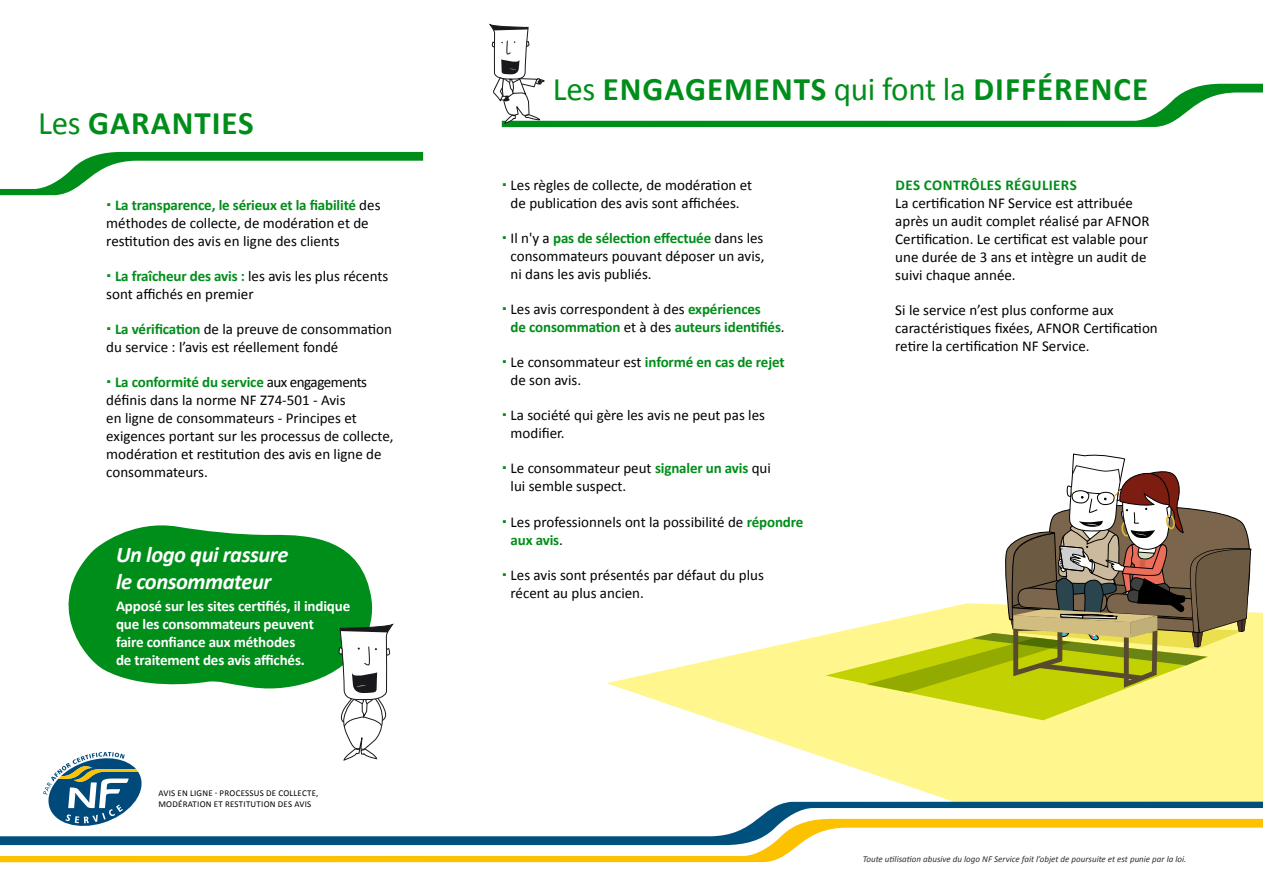
<style>
.page{position:relative;width:1263px;height:893px;background:#fff}
.page>*{position:absolute;margin:0;border:0;box-sizing:border-box;transform-origin:0 0}
.t1{font:700 33px "Calibri";letter-spacing:.03em;color:#008e1a}
.t2{font:italic 700 22.5px/27px "Calibri";letter-spacing:-.02em;color:#fff}
.t3{font:15px/18px "Calibri";color:#000}
.t4{font:700 15px/18px "Calibri";letter-spacing:-.01em;color:#fff}
.t5{font:700 15px/18px "Calibri";letter-spacing:-.01em;color:#008e1a}
.t6{font:700 15px "Calibri";letter-spacing:.03em;color:#008e1a}
.t7{font:italic 9px "Calibri";color:#30302e}
.t8{font:8.85px/10.6px "Calibri";letter-spacing:.03em;color:#000}
.s1{font-weight:400}
.s2{font-weight:700;color:#008e1a}
.s3{font-weight:400;color:#000}
</style>
<div class="page">
<svg style="left:606px;top:612px;width:657px;height:190px;fill:#fff68d"></svg>
<svg style="left:825px;top:453px;width:432px;height:267px"></svg>
<svg style="left:43px;top:752px;width:99px;height:50px"></svg>
<svg style="left:0;top:845px;width:799px;height:17px"></svg>
<svg style="left:0;top:802px;width:1263px;height:43px"></svg>
<svg style="left:0;top:152px;width:423px;height:43px"></svg>
<svg style="left:68px;top:525px;width:305px;height:164px;fill:#008e1a"></svg>
<svg style="left:489px;top:24px;width:774px;height:103px"></svg>
<svg style="left:338px;top:623px;width:55px;height:137px"></svg>
<h1 class="t1" style="left:38px;top:102px;width:215px"><span class="s1">Les</span> garanties</h1>
<p class="t3" style="left:106px;top:196px;width:276px;text-indent:9px"><span class="s2">La transparence, le sérieux et la fiabilité</span> des méthodes de collecte, de modération et de restitution des avis en ligne des clients</p>
<p class="t3" style="left:106px;top:267px;width:283px;text-indent:9px"><span class="s2">La fraîcheur des avis :</span> les avis les plus récents sont affichés en premier</p>
<p class="t3" style="left:106px;top:320px;width:287px;text-indent:9px"><span class="s2">La vérification</span> de la preuve de consommation du service : l’avis est réellement fondé</p>
<p class="t3" style="left:106px;top:373px;width:289px;text-indent:9px"><span class="s2">La conformité du service</span> aux engagements définis dans la norme NF Z74-501 - Avis<br>en ligne de consommateurs - Principes et exigences portant sur les processus de collecte, modération et restitution des avis en ligne de consommateurs.</p>
<h2 class="t2" style="left:116px;top:541px;width:174px">Un logo qui rassure le consommateur</h2>
<p class="t4" style="left:116px;top:597px;width:236px">Apposé sur les sites certifiés, il indique que les consommateurs peuvent<br>faire confiance aux méthodes<br>de traitement des avis affichés.</p>
<p class="t8" style="left:158px;top:788px;width:67px">Avis en ligne - Process</p>
<p class="t8" style="left:254px;top:788px;width:31px">us de collec</p>
<p class="t8" style="left:158px;top:788px;width:161px;text-indent:149px">te, modération et restitution des avis</p>
<h1 class="t1" style="left:553px;top:68px;width:597px"><span class="s1">Les</span> engagements <span class="s1">qui font la</span> différence</h1>
<p class="t3" style="left:511px;top:176px;width:243px">Les règles de collecte, de modération et de publication des avis sont affichées.</p>
<p class="t3" style="left:511px;top:229px;width:255px;text-align:justify">I l n'y a <span class="s2">pas de sélection effectuée</span> dans les consommateurs pouvant déposer un avis, ni dans les avis publiés.</p>
<p class="t5" style="left:511px;top:300px;width:275px"><span class="s3">Les avis correspondent à des</span> expériences<br>de consommation <span class="s3">et à des</span> auteurs identifiés<span class="s3">.</span></p>
<p class="t3" style="left:511px;top:354px;width:275px">Le consommateur est <span class="s2">informé en cas de rejet </span>de son avis.</p>
<p class="t3" style="left:511px;top:407px;width:256px">La société qui gère les avis ne peut pas les modifier.</p>
<p class="t3" style="left:511px;top:460px;width:262px">Le consommateur peut <span class="s2">signaler un avis</span> qui lui semble suspect.</p>
<p class="t3" style="left:511px;top:513px;width:294px">Les professionnels ont la possibilité de <span class="s2">répondre aux avis</span>.</p>
<p class="t3" style="left:511px;top:566px;width:255px">Les avis sont présentés par défaut du plus récent au plus ancien.</p>
<p class="t6" style="left:895px;top:176px;width:182px">des contrôles réguliers</p>
<p class="t3" style="left:895px;top:194px;width:256px">La certification NF Service est attribuée après un audit complet réalisé par AFNOR Certification. Le certificat est valable pour une durée de 3 ans et intègre un audit de suivi chaque année.</p>
<p class="t3" style="left:895px;top:301px;width:264px">Si le service n’est plus conforme aux caractéristiques fixées, AFNOR Certification retire la certification NF Service.</p>
<p class="t7" style="left:863px;top:853px;width:325px">Toute utilisation abusive du logo NF Service fait l’objet de poursuite et est punie par la loi.</p>
</div>
